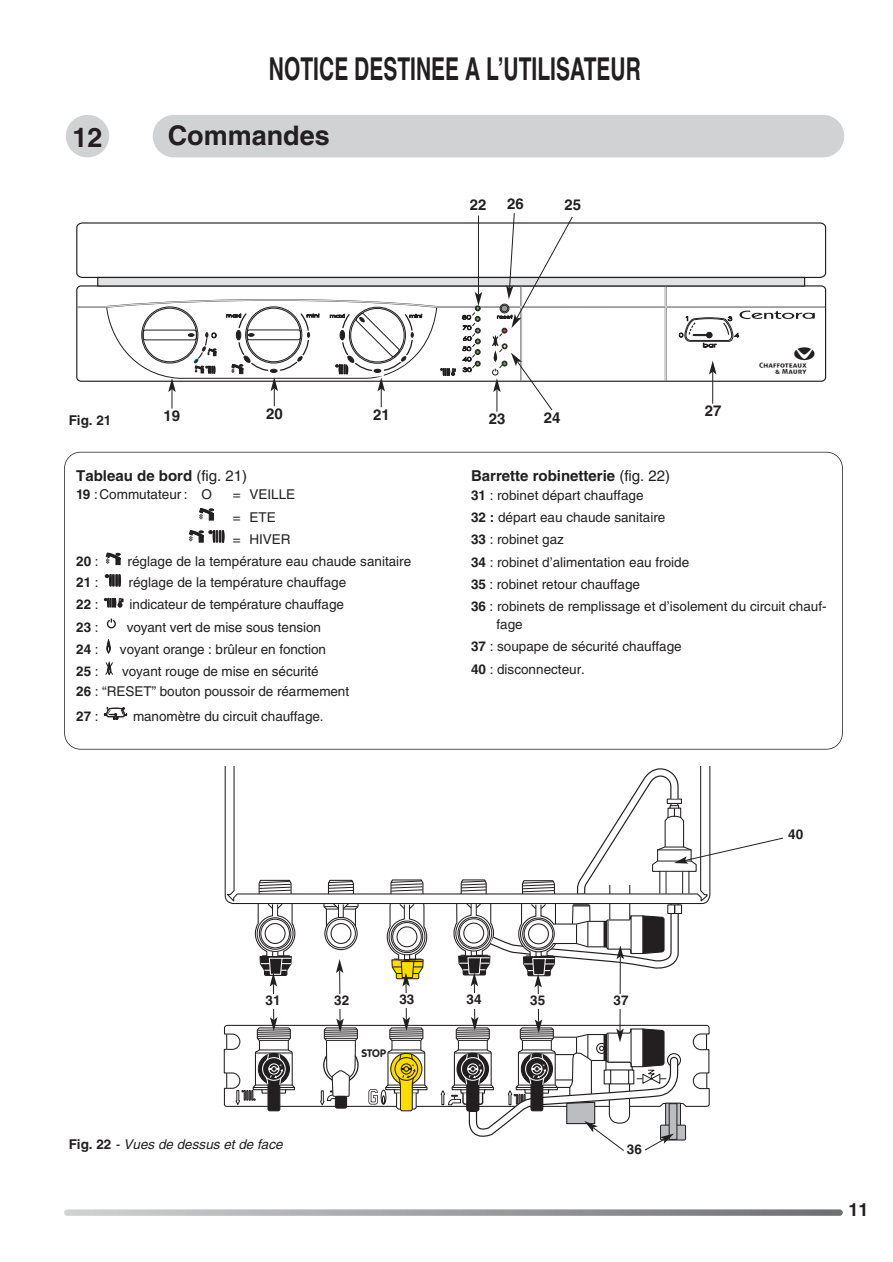
<style>
.page{position:relative;width:893px;height:1262px;background:#fff}
.page>*{position:absolute;margin:0;border:0;box-sizing:border-box;transform-origin:0 0}
.t1{font:700 31.5px "Helvetica";color:#231f20;scale:.67 1}
.t2{font:700 27px "Helvetica";color:#231f20}
.t3{font:26.55px "Chaffoteaux";color:#231f20}
.t4{font:700 18px "Helvetica";color:#231f20}
.t5{font:700 15px "Helvetica";color:#231f20}
.t6{font:13.5px/22.2px "Helvetica";color:#231f20}
.t7{font:700 13.5px "Helvetica";color:#231f20}
.t8{font:italic 13.5px "Helvetica";color:#231f20}
.t9{font:700 10.65px "VAG Rounded";color:#231f20}
.s1{font-weight:400}
.s2{font-weight:700}
.s3{font-weight:700;font-style:normal}
</style>
<div class="page">
<svg style="left:64px;top:1209px;width:778px;height:6px"></svg>
<svg style="left:104px;top:707px;width:23px;height:12px"></svg>
<svg style="left:105px;top:662px;width:8px;height:13px"></svg>
<svg style="left:106px;top:640px;width:5px;height:13px"></svg>
<svg style="left:106px;top:618px;width:10px;height:11px"></svg>
<svg style="left:105px;top:597px;width:19px;height:11px"></svg>
<svg style="left:104px;top:598px;width:19px;height:9px"></svg>
<svg style="left:105px;top:574px;width:16px;height:12px"></svg>
<svg style="left:105px;top:553px;width:16px;height:13px"></svg>
<svg style="left:106px;top:552px;width:14px;height:12px"></svg>
<svg style="left:198px;top:531px;width:27px;height:12px"></svg>
<svg style="left:189px;top:530px;width:14px;height:12px"></svg>
<svg style="left:209px;top:530px;width:15px;height:12px"></svg>
<svg style="left:199px;top:508px;width:15px;height:12px"></svg>
<div style="left:64px;top:452px;width:778px;height:297px;border:2px solid #231f20;border-radius:16px"></div>
<div style="left:66px;top:115px;width:43px;height:42px;background:#d1d2d4;border-radius:50%"></div>
<div style="left:153px;top:115px;width:691px;height:42px;background:#d1d2d4;border-radius:21px"></div>
<svg style="left:76px;top:213px;width:750px;height:199px"></svg>
<div style="left:330px;top:923px;width:21px;height:21px;border:1px solid #231f20;border-radius:50%"></div>
<div style="left:326px;top:918px;width:30px;height:30px;border:1px solid #231f20;border-radius:50%"></div>
<div style="left:324px;top:916px;width:33px;height:34px;border:1px solid #231f20;border-radius:50%"></div>
<svg style="left:323px;top:904px;width:36px;height:23px"></svg>
<svg style="left:224px;top:766px;width:229px;height:138px"></svg>
<hr style="left:273px;top:984px;width:1px;height:35px;background:#231f20">
<svg style="left:254px;top:879px;width:42px;height:107px"></svg>
<hr style="left:339px;top:970px;width:1px;height:51px;background:#231f20">
<svg style="left:336px;top:959px;width:7px;height:14px"></svg>
<div style="left:332px;top:994px;width:19px;height:14px;background:#fff"></div>
<div style="left:263px;top:994px;width:20px;height:14px;background:#fff"></div>
<hr style="left:406px;top:983px;width:1px;height:36px;background:#231f20">
<svg style="left:386px;top:879px;width:42px;height:107px"></svg>
<div style="left:397px;top:993px;width:20px;height:14px;background:#fff"></div>
<hr style="left:538px;top:985px;width:1px;height:37px;background:#231f20">
<div style="left:527px;top:994px;width:20px;height:14px;background:#fff"></div>
<hr style="left:474px;top:983px;width:1px;height:36px;background:#231f20">
<div style="left:464px;top:993px;width:20px;height:15px;background:#fff"></div>
<hr style="left:619px;top:956px;width:1px;height:75px;background:#231f20">
<div style="left:611px;top:994px;width:20px;height:14px;background:#fff"></div>
<svg style="left:453px;top:766px;width:330px;height:221px"></svg>
<svg style="left:223px;top:1016px;width:487px;height:135px"></svg>
<h1 class="t1" style="left:269px;top:58px;width:556px">NOTICE DESTINEE A L’UTILISATEUR</h1>
<h2 class="t2" style="left:72px;top:127px;width:32px">12</h2>
<h2 class="t2" style="left:168px;top:126px;width:164px">Commandes</h2>
<p class="t7" style="left:69px;top:415px;width:44px">Fig. 21</p>
<p class="t5" style="left:163px;top:410px;width:18px">19</p>
<p class="t5" style="left:266px;top:408px;width:18px">20</p>
<p class="t5" style="left:373px;top:409px;width:18px">21</p>
<p class="t5" style="left:76px;top:470px;width:172px">Tableau de bord <span class="s1">(fig. 21)</span></p>
<p class="t6" style="left:76px;top:484px;width:137px"><span class="s2">19</span> : Commutateur : O</p>
<p class="t6" style="left:233px;top:484px;width:64px;line-height:22.6px">= VEILLE = ETE<br>= HIVER</p>
<p class="t7" style="left:76px;top:556px;width:24px">20 <span class="s1">:</span></p>
<p class="t6" style="left:127px;top:551px;width:285px">réglage de la température eau chaude sanitaire</p>
<p class="t7" style="left:76px;top:578px;width:24px">21 <span class="s1">:</span></p>
<p class="t6" style="left:128px;top:573px;width:219px">réglage de la température chauffage</p>
<p class="t7" style="left:76px;top:599px;width:24px">22 <span class="s1">:</span></p>
<p class="t6" style="left:130px;top:594px;width:216px">indicateur de température chauffage</p>
<p class="t7" style="left:76px;top:622px;width:24px">23 <span class="s1">:</span></p>
<p class="t6" style="left:127px;top:617px;width:196px">voyant vert de mise sous tension</p>
<p class="t7" style="left:76px;top:644px;width:24px">24 <span class="s1">:</span></p>
<p class="t6" style="left:120px;top:639px;width:207px">voyant orange : brûleur en fonction</p>
<p class="t7" style="left:76px;top:666px;width:24px">25 <span class="s1">:</span></p>
<p class="t6" style="left:76px;top:662px;width:274px;line-height:20.4px;text-indent:46px">voyant rouge de mise en sécurité<br><span class="s2">26</span> : “RESET” bouton poussoir de réarmement</p>
<p class="t7" style="left:76px;top:711px;width:24px">27 <span class="s1">:</span></p>
<p class="t6" style="left:133px;top:706px;width:192px">manomètre du circuit chauffage.</p>
<p class="t5" style="left:470px;top:199px;width:18px">22</p>
<p class="t5" style="left:507px;top:199px;width:18px">26</p>
<p class="t5" style="left:564px;top:200px;width:18px">25</p>
<p class="t5" style="left:489px;top:413px;width:18px">23</p>
<p class="t5" style="left:544px;top:412px;width:18px">24</p>
<p class="t5" style="left:704px;top:406px;width:18px">27</p>
<h3 class="t3" style="left:759px;top:347px;width:57px">C</h3>
<p class="t5" style="left:471px;top:470px;width:201px">Barrette robinetterie <span class="s1">(fig. 22)</span></p>
<p class="t6" style="left:471px;top:485px;width:357px"><span class="s2">31</span> : robinet départ chauffage<br><span class="s2">32 :</span> départ eau chaude sanitaire<br><span class="s2">33</span> : robinet gaz<br><span class="s2">34</span> : robinet d’alimentation eau froide<br><span class="s2">35</span> : robinet retour chauffage<br><span class="s2">36</span> : robinets de remplissage et d’isolement du circuit chauf-</p>
<p class="t6" style="left:471px;top:614px;width:212px;text-indent:26px">fage<br><span class="s2">37</span> : soupape de sécurité chauffage<br><span class="s2">40</span> : disconnecteur.</p>
<p class="t7" style="left:788px;top:829px;width:17px">40</p>
<p class="t7" style="left:265px;top:995px;width:17px">31</p>
<p class="t7" style="left:334px;top:995px;width:17px">32</p>
<p class="t7" style="left:399px;top:994px;width:17px">33</p>
<p class="t7" style="left:466px;top:994px;width:17px">34</p>
<p class="t7" style="left:530px;top:995px;width:17px">35</p>
<p class="t7" style="left:613px;top:995px;width:17px">37</p>
<p class="t8" style="left:69px;top:1139px;width:215px"><span class="s3">Fig. 22</span> - Vues de dessus et de face</p>
<p class="t9" style="left:361px;top:1048px;width:26px">STOP</p>
<p class="t7" style="left:626px;top:1143px;width:17px">36</p>
<h3 class="t4" style="left:848px;top:1203px;width:22px">11</h3>
</div>
